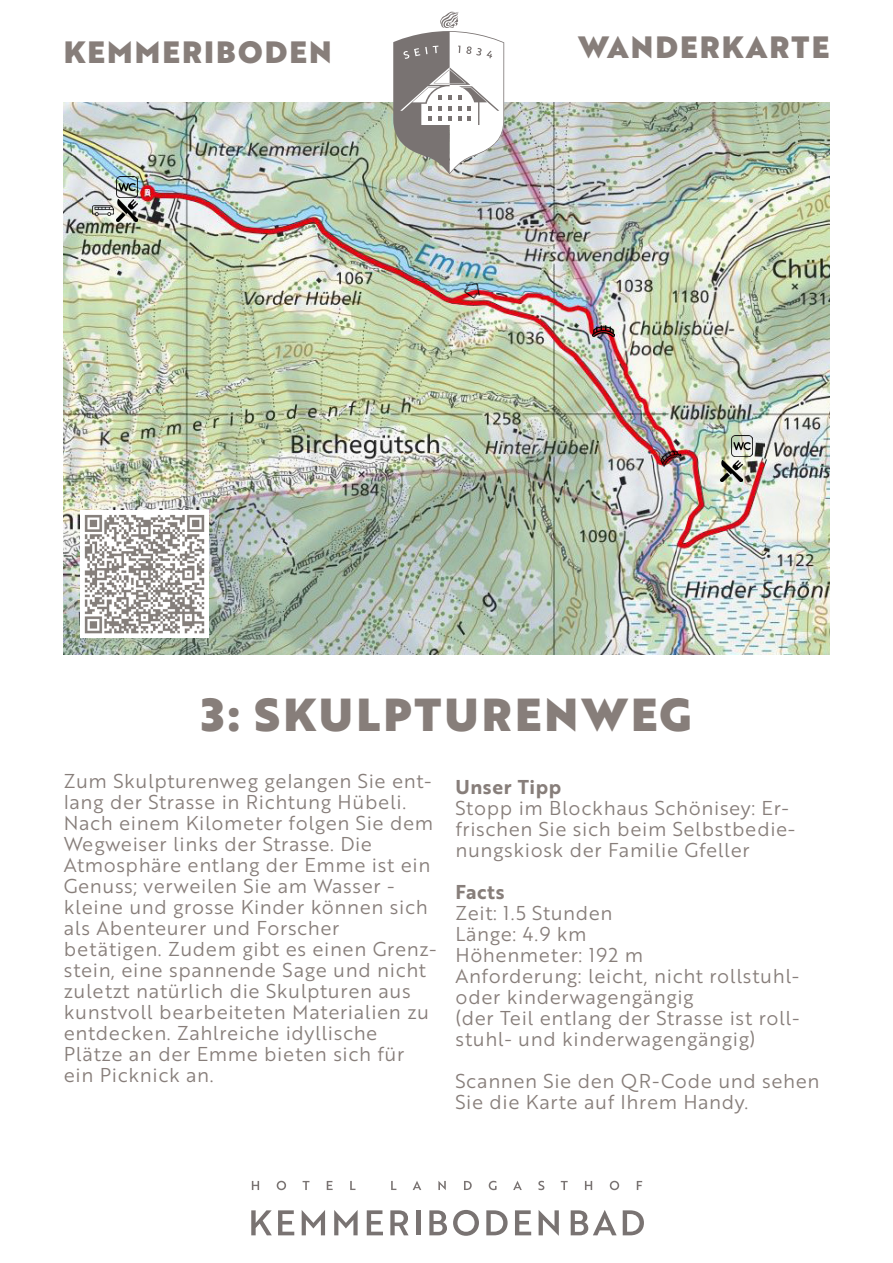
<style>
.page{position:relative;width:893px;height:1263px;background:#fff}
.page>*{position:absolute;margin:0;border:0;box-sizing:border-box;transform-origin:0 0}
.t1{font:45px "Brother 1816 Black";letter-spacing:.07em;color:#877e7a}
.t2{font:30px "Brother 1816 Black";letter-spacing:.07em;color:#877e7a}
.t3{font:19.5px/21px "Brother 1816 Book";letter-spacing:.03em;color:#877e7a}
.t4{font:19.5px "Brother 1816 Bold";letter-spacing:.03em;color:#877e7a}
</style>
<div class="page">
<img style="left:64px;top:102px;width:765px;height:552px">
<svg style="left:393px;top:12px;width:111px;height:162px"></svg>
<svg style="left:251px;top:1210px;width:21px;height:25px"></svg>
<svg style="left:278px;top:1210px;width:16px;height:25px"></svg>
<svg style="left:302px;top:1210px;width:23px;height:25px"></svg>
<svg style="left:334px;top:1210px;width:24px;height:25px"></svg>
<svg style="left:367px;top:1210px;width:16px;height:25px"></svg>
<svg style="left:390px;top:1210px;width:19px;height:25px"></svg>
<hr style="left:416px;top:1210px;width:4px;height:25px;background:#797372">
<svg style="left:429px;top:1210px;width:18px;height:25px"></svg>
<svg style="left:453px;top:1210px;width:26px;height:26px"></svg>
<svg style="left:486px;top:1210px;width:22px;height:25px"></svg>
<svg style="left:515px;top:1210px;width:16px;height:25px"></svg>
<svg style="left:539px;top:1210px;width:20px;height:26px"></svg>
<svg style="left:571px;top:1210px;width:46px;height:25px"></svg>
<svg style="left:623px;top:1210px;width:21px;height:25px"></svg>
<svg style="left:252px;top:1181px;width:7px;height:9px"></svg>
<svg style="left:277px;top:1181px;width:9px;height:9px"></svg>
<svg style="left:303px;top:1181px;width:6px;height:9px"></svg>
<svg style="left:327px;top:1181px;width:6px;height:9px"></svg>
<svg style="left:350px;top:1181px;width:5px;height:9px"></svg>
<svg style="left:391px;top:1181px;width:5px;height:9px"></svg>
<svg style="left:413px;top:1181px;width:8px;height:9px"></svg>
<svg style="left:438px;top:1181px;width:8px;height:9px"></svg>
<svg style="left:464px;top:1181px;width:8px;height:9px"></svg>
<svg style="left:489px;top:1181px;width:8px;height:9px"></svg>
<svg style="left:513px;top:1181px;width:9px;height:9px"></svg>
<svg style="left:538px;top:1181px;width:6px;height:9px"></svg>
<svg style="left:561px;top:1181px;width:7px;height:9px"></svg>
<svg style="left:585px;top:1181px;width:7px;height:9px"></svg>
<svg style="left:610px;top:1181px;width:9px;height:9px"></svg>
<svg style="left:637px;top:1181px;width:5px;height:9px"></svg>
<img style="left:461px;top:278px;width:24px;height:24px">
<img style="left:593px;top:321px;width:21px;height:21px">
<img style="left:656px;top:442px;width:29px;height:29px">
<img style="left:81px;top:510px;width:127px;height:128px">
<img style="left:116px;top:176px;width:21px;height:22px">
<img style="left:116px;top:200px;width:21px;height:21px">
<img style="left:93px;top:200px;width:21px;height:21px">
<img style="left:731px;top:435px;width:22px;height:22px">
<img style="left:721px;top:461px;width:21px;height:21px">
<p class="t2" style="left:64px;top:29px;width:269px">KEMMERIBODEN</p>
<p class="t2" style="left:578px;top:24px;width:252px">WANDERKARTE</p>
<p class="t1" style="left:201px;top:679px;width:492px">3: SKULPTURENWEG</p>
<p class="t3" style="left:64px;top:769px;width:371px">Zum Skulpturenweg gelangen Sie ent&shy;lang der Strasse in Richtung Hübeli.<br>Nach einem Kilometer folgen Sie dem</p>
<p class="t3" style="left:64px;top:832px;width:310px">Wegweiser links der Strasse. Die</p>
<p class="t3" style="left:64px;top:853px;width:368px">Atmosphäre entlang der Emme ist ein Genuss; verweilen Sie am Wasser - kleine und grosse Kinder können sich als Abenteurer und Forscher</p>
<p class="t3" style="left:64px;top:937px;width:374px">betätigen. Zudem gibt es einen Grenz&shy;stein, eine spannende Sage und nicht zuletzt natürlich die Skulpturen aus kunstvoll bearbeiteten Materialien zu entdecken. Zahlreiche idyllische</p>
<p class="t3" style="left:64px;top:1042px;width:342px">Plätze an der Emme bieten sich für ein Picknick an.</p>
<p class="t4" style="left:455px;top:772px;width:107px">Unser Tipp</p>
<p class="t3" style="left:455px;top:796px;width:341px">Stopp im Blockhaus Schönisey: Er&shy;frischen Sie sich beim Selbstbedie&shy;nungskiosk der Familie Gfeller</p>
<p class="t4" style="left:455px;top:877px;width:51px">Facts</p>
<p class="t3" style="left:455px;top:901px;width:159px">Zeit: 1.5 Stunden</p>
<p class="t3" style="left:455px;top:922px;width:189px">Länge: 4.9 km<br>Höhenmeter: 192 m</p>
<p class="t3" style="left:455px;top:964px;width:345px">Anforderung: leicht, nicht rollstuhl&shy;oder kinderwagengängig</p>
<p class="t3" style="left:455px;top:1006px;width:346px">(der Teil entlang der Strasse ist roll&shy;stuhl- und kinderwagengängig)</p>
<p class="t3" style="left:455px;top:1069px;width:366px">Scannen Sie den QR-Code und sehen</p>
<p class="t3" style="left:455px;top:1090px;width:294px">Sie die Karte auf Ihrem Handy.</p>
</div>
